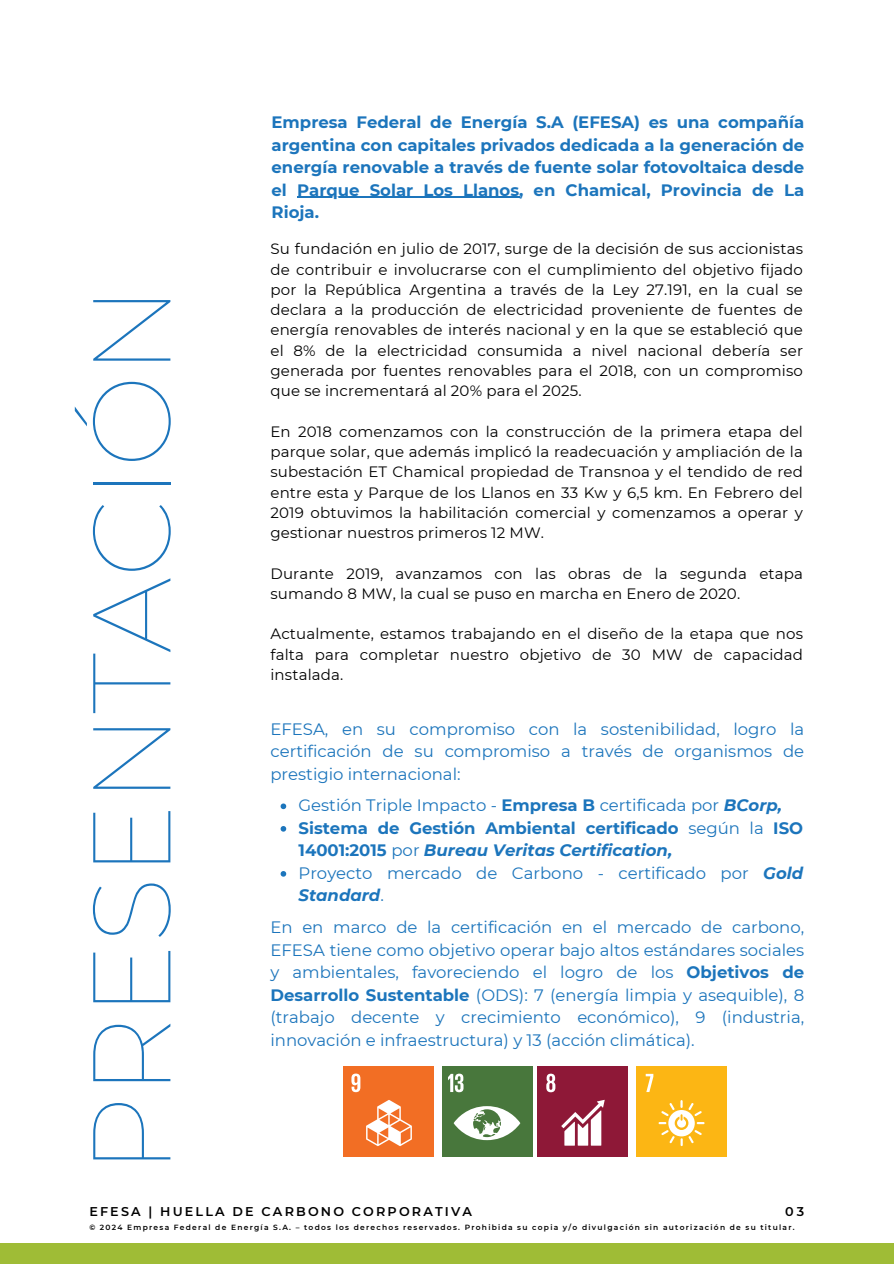
<style>
.page{position:relative;width:894px;height:1264px;background:#fff}
.page>*{position:absolute;margin:0;border:0;box-sizing:border-box;transform-origin:0 0}
.t1{font:100 110.1px "Montserrat";color:#1c75bc}
.t2{font:16.5px/22.5px "Montserrat";color:#1c75bc;text-align:justify}
.t3{font:700 16.5px/22.5px "Montserrat";color:#1c75bc;text-align:justify}
.t4{font:15px/20.2px "Montserrat";letter-spacing:.01em;color:#000;text-align:justify}
.t5{font:600 12.75px "Montserrat";letter-spacing:.17em;color:#000}
.t6{font:600 7.5px "Montserrat";letter-spacing:.17em;color:#000}
.s1{font-weight:700}
.s2{font-weight:700;font-style:italic}
</style>
<div class="page">
<div style="left:0;top:1243px;width:893px;height:20px;background:#9fbc36"></div>
<hr style="left:297px;top:197px;width:222px;height:1px;background:#1c75bc">
<div style="left:537px;top:1066px;width:91px;height:90px;background:#8e1837"></div>
<svg style="left:546px;top:1073px;width:9px;height:19px"></svg>
<svg style="left:561px;top:1100px;width:43px;height:45px"></svg>
<div style="left:636px;top:1066px;width:90px;height:90px;background:#fcb614"></div>
<svg style="left:645px;top:1073px;width:8px;height:19px"></svg>
<svg style="left:658px;top:1100px;width:46px;height:46px"></svg>
<div style="left:442px;top:1066px;width:90px;height:90px;background:#48773c"></div>
<svg style="left:448px;top:1073px;width:15px;height:19px"></svg>
<svg style="left:453px;top:1106px;width:67px;height:34px"></svg>
<div style="left:344px;top:1066px;width:90px;height:90px;background:#f26e24"></div>
<svg style="left:351px;top:1073px;width:9px;height:19px"></svg>
<svg style="left:366px;top:1100px;width:46px;height:46px"></svg>
<svg style="left:280px;top:803px;width:6px;height:6px"></svg>
<svg style="left:280px;top:826px;width:6px;height:5px"></svg>
<svg style="left:280px;top:871px;width:6px;height:5px"></svg>
<h1 class="t1" style="left:64px;top:1174px;width:890px;rotate:-90deg">PRESENTACIÓN</h1>
<p class="t3" style="left:271px;top:111px;width:534px">Empresa Federal de Energía S.A (EFESA) es una compañía argentina con capitales privados dedicada a la generación de energía renovable a través de fuente solar fotovoltaica desde el Parque Solar Los Llanos, en Chamical, Provincia de La Rioja.</p>
<p class="t4" style="left:270px;top:239px;width:534px">Su fundación en julio de 2017, surge de la decisión de sus accionistas de contribuir e involucrarse con el cumplimiento del objetivo fijado por la República Argentina a través de la Ley 27.191, en la cual se declara a la producción de electricidad proveniente de fuentes de energía renovables de interés nacional y en la que se estableció que el 8% de la electricidad consumida a nivel nacional debería ser generada por fuentes renovables para el 2018, con un compromiso que se incrementará al 20% para el 2025.</p>
<p class="t4" style="left:270px;top:421px;width:534px">En 2018 comenzamos con la construcción de la primera etapa del parque solar, que además implicó la readecuación y ampliación de la subestación ET Chamical propiedad de Transnoa y el tendido de red entre esta y Parque de los Llanos en 33 Kw y 6,5 km. En Febrero del 2019 obtuvimos la habilitación comercial y comenzamos a operar y gestionar nuestros primeros 12 MW.</p>
<p class="t4" style="left:270px;top:563px;width:534px">Durante 2019, avanzamos con las obras de la segunda etapa sumando 8 MW, la cual se puso en marcha en Enero de 2020.</p>
<p class="t4" style="left:270px;top:624px;width:534px">Actualmente, estamos trabajando en el diseño de la etapa que nos falta para completar nuestro objetivo de 30 MW de capacidad instalada.</p>
<p class="t2" style="left:270px;top:717px;width:535px">EFESA, en su compromiso con la sostenibilidad, logro la certificación de su compromiso a través de organismos de prestigio internacional:</p>
<p class="t2" style="left:298px;top:794px;width:506px;text-align:left">Gestión Triple Impacto - <span class="s1">Empresa B</span> certificada por <span class="s2">BCorp, </span><span class="s1">Sistema de Gestión Ambiental certificado</span> según la <span class="s1">ISO 14001:2015</span> por <span class="s2">Bureau Veritas Certification,<br></span>Proyecto mercado de Carbono - certificado por <span class="s2">Gold Standard</span>.</p>
<p class="t2" style="left:270px;top:915px;width:535px">En en marco de la certificación en el mercado de carbono, EFESA tiene como objetivo operar bajo altos estándares sociales y ambientales, favoreciendo el logro de los <span class="s1">Objetivos de Desarrollo Sustentable</span> (ODS): 7 (energía limpia y asequible), 8 (trabajo decente y crecimiento económico), 9 (industria, innovación e infraestructura) y 13 (acción climática).</p>
<p class="t5" style="left:89px;top:1203px;width:384px">EFESA | HUELLA DE CARBONO CORPORATIVA</p>
<p class="t5" style="left:785px;top:1203px;width:21px">03</p>
<p class="t6" style="left:89px;top:1223px;width:706px">© 2024 Empresa Federal de Energía S.A. – todos los derechos reservados. Prohibida su copia y/o divulgación sin autorización de su titular.</p>
</div>
